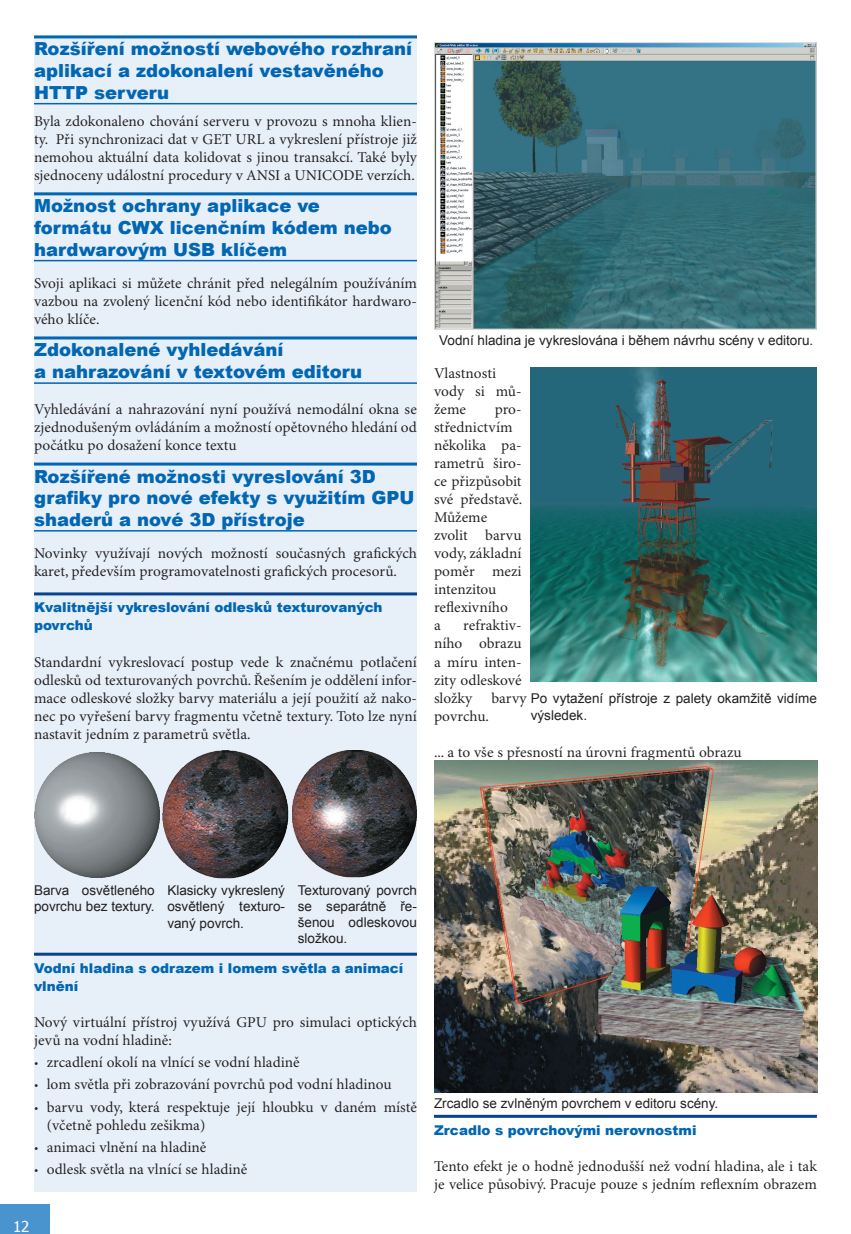
<style>
.page{position:relative;width:851px;height:1234px;background:#fff}
.page>*{position:absolute;margin:0;border:0;box-sizing:border-box;transform-origin:0 0}
.t1{font:900 18px/21.6px "Arial";color:#0166b3}
.t2{font:15px/18px "Minion Pro";color:#231f20}
.t3{font:15px "Tahoma";color:#fff}
.t4{font:13.5px/16.2px "Arial";color:#231f20}
.t5{font:900 13.5px/18px "Arial";color:#0166b3}
</style>
<div class="page">
<svg style="left:34px;top:38px;width:383px;height:5px;background:#d3e3f2"></svg>
<div style="left:0;top:1203px;width:50px;height:30px;background:#4994cf"></div>
<div style="left:34px;top:43px;width:383px;height:1148px;background:#e7eff8"></div>
<hr style="left:34px;top:35px;width:383px;height:3px;background:#0166b3">
<hr style="left:34px;top:103px;width:383px;height:1px;background:#0166b3">
<hr style="left:34px;top:192px;width:383px;height:3px;background:#0166b3">
<hr style="left:34px;top:260px;width:383px;height:1px;background:#0166b3">
<hr style="left:34px;top:336px;width:383px;height:3px;background:#0166b3">
<hr style="left:34px;top:382px;width:383px;height:2px;background:#0166b3">
<hr style="left:34px;top:462px;width:383px;height:3px;background:#0166b3">
<hr style="left:34px;top:530px;width:383px;height:1px;background:#0166b3">
<hr style="left:34px;top:592px;width:383px;height:3px;background:#09428e">
<hr style="left:34px;top:952px;width:383px;height:3px;background:#09428e">
<hr style="left:434px;top:1114px;width:382px;height:3px;background:#09428e">
<img style="left:163px;top:750px;width:125px;height:128px">
<img style="left:292px;top:750px;width:125px;height:127px">
<img style="left:34px;top:752px;width:125px;height:125px">
<img style="left:530px;top:367px;width:286px;height:314px">
<img style="left:434px;top:43px;width:382px;height:287px">
<img style="left:434px;top:760px;width:383px;height:332px">
<p class="t1" style="left:34px;top:38px;width:379px">Rozšíření možností webového rozhraní aplikací a zdokonalení vestavěného<br>HTTP serveru</p>
<p class="t2" style="left:34px;top:113px;width:384px;text-align:justify">Byla zdokonaleno chování serveru v provozu s mnoha klien&shy;ty. Při synchronizaci dat v GET URL a vykreslení přístroje již nemohou aktuální data kolidovat s jinou transakcí. Také byly sjednoceny událostní procedury v ANSI a UNICODE verzích.</p>
<p class="t1" style="left:34px;top:194px;width:359px">Možnost ochrany aplikace ve formátu CWX licenčním kódem nebo hardwarovým USB klíčem</p>
<p class="t2" style="left:34px;top:275px;width:384px;text-align:justify">Svoji aplikaci si můžete chránit před nelegálním používáním vazbou na zvolený licenční kód nebo identifikátor hardwaro&shy;vého klíče.</p>
<p class="t1" style="left:34px;top:338px;width:330px">Zdokonalené vyhledávání<br>a nahrazování v textovém editoru</p>
<p class="t2" style="left:34px;top:401px;width:384px;text-align:justify">Vyhledávání a nahrazování nyní používá nemodální okna se zjednodušeným ovládáním a možností opětovného hledání od počátku po dosažení konce textu</p>
<p class="t1" style="left:34px;top:464px;width:382px">Rozšířené možnosti vyreslování 3D grafiky pro nové efekty s využitím GPU shaderů a nové 3D přístroje</p>
<p class="t2" style="left:34px;top:545px;width:384px">Novinky využívají nových možností současných grafických karet, především programovatelnosti grafických procesorů.</p>
<p class="t5" style="left:34px;top:598px;width:350px">Kvalitnější vykreslování odlesků texturovaných povrchů</p>
<p class="t2" style="left:34px;top:653px;width:384px;text-align:justify">Standardní vykreslovací postup vede k značnému potlačení odlesků od texturovaných povrchů. Řešením je oddělení infor&shy;mace odleskové složky barvy materiálu a její použití až nako&shy;nec po vyřešení barvy fragmentu včetně textury. Toto lze nyní nastavit jedním z parametrů světla.</p>
<p class="t4" style="left:439px;top:332px;width:375px">Vodní hladina je vykreslována i během návrhu scény v editoru.</p>
<p class="t2" style="left:434px;top:365px;width:89px">Vlastnosti vody si mů&shy;žeme</p>
<p class="t2" style="left:434px;top:401px;width:90px;text-indent:61px">pro&shy;střednictvím několika pa&shy;rametrů širo&shy;ce přizpůsobit své představě.<br>Můžeme zvolit barvu vody, základní poměr mezi intenzitou reflexivního<br>a</p>
<p class="t2" style="left:434px;top:617px;width:89px;text-align:justify;text-indent:29px">refraktiv&shy;ního obrazu a míru inten&shy;zity odleskové složky</p>
<p class="t2" style="left:491px;top:689px;width:37px">barvy</p>
<p class="t4" style="left:530px;top:690px;width:287px">Po vytažení přístroje z palety okamžitě vidíme výsledek.</p>
<p class="t2" style="left:434px;top:707px;width:56px">povrchu.</p>
<p class="t2" style="left:434px;top:743px;width:309px">... a to vše s přesností na úrovni fragmentů obrazu</p>
<p class="t4" style="left:34px;top:882px;width:122px">Barva osvětleného povrchu bez textury.</p>
<p class="t4" style="left:167px;top:882px;width:119px;text-align:justify">Klasicky vykreslený osvětlený texturo&shy;vaný povrch.</p>
<p class="t4" style="left:298px;top:881px;width:121px;text-align:justify">Texturovaný povrch se separátně ře&shy;šenou odleskovou složkou.</p>
<p class="t5" style="left:34px;top:958px;width:371px">Vodní hladina s odrazem i lomem světla a animací vlnění</p>
<p class="t2" style="left:34px;top:1013px;width:384px">Nový virtuální přístroj využívá GPU pro simulaci optických jevů na vodní hladině:</p>
<p class="t2" style="left:34px;top:1053px;width:267px">• zrcadlení okolí na vlnící se vodní hladině</p>
<p class="t2" style="left:34px;top:1075px;width:359px">• lom světla při zobrazování povrchů pod vodní hladinou</p>
<p class="t2" style="left:47px;top:1097px;width:371px;text-indent:-13px">• barvu vody, která respektuje její hloubku v daném místě (včetně pohledu zešikma)</p>
<p class="t2" style="left:34px;top:1138px;width:174px">• animaci vlnění na hladině</p>
<p class="t2" style="left:34px;top:1160px;width:215px">• odlesk světla na vlnící se hladině</p>
<p class="t3" style="left:13px;top:1216px;width:18px">12</p>
<p class="t4" style="left:434px;top:1094px;width:286px">Zrcadlo se zvlněným povrchem v editoru scény.</p>
<p class="t5" style="left:434px;top:1120px;width:264px">Zrcadlo s povrchovými nerovnostmi</p>
<p class="t2" style="left:434px;top:1157px;width:384px">Tento efekt je o hodně jednodušší než vodní hladina, ale i tak je velice působivý. Pracuje pouze s jedním reflexním obrazem</p>
</div>
